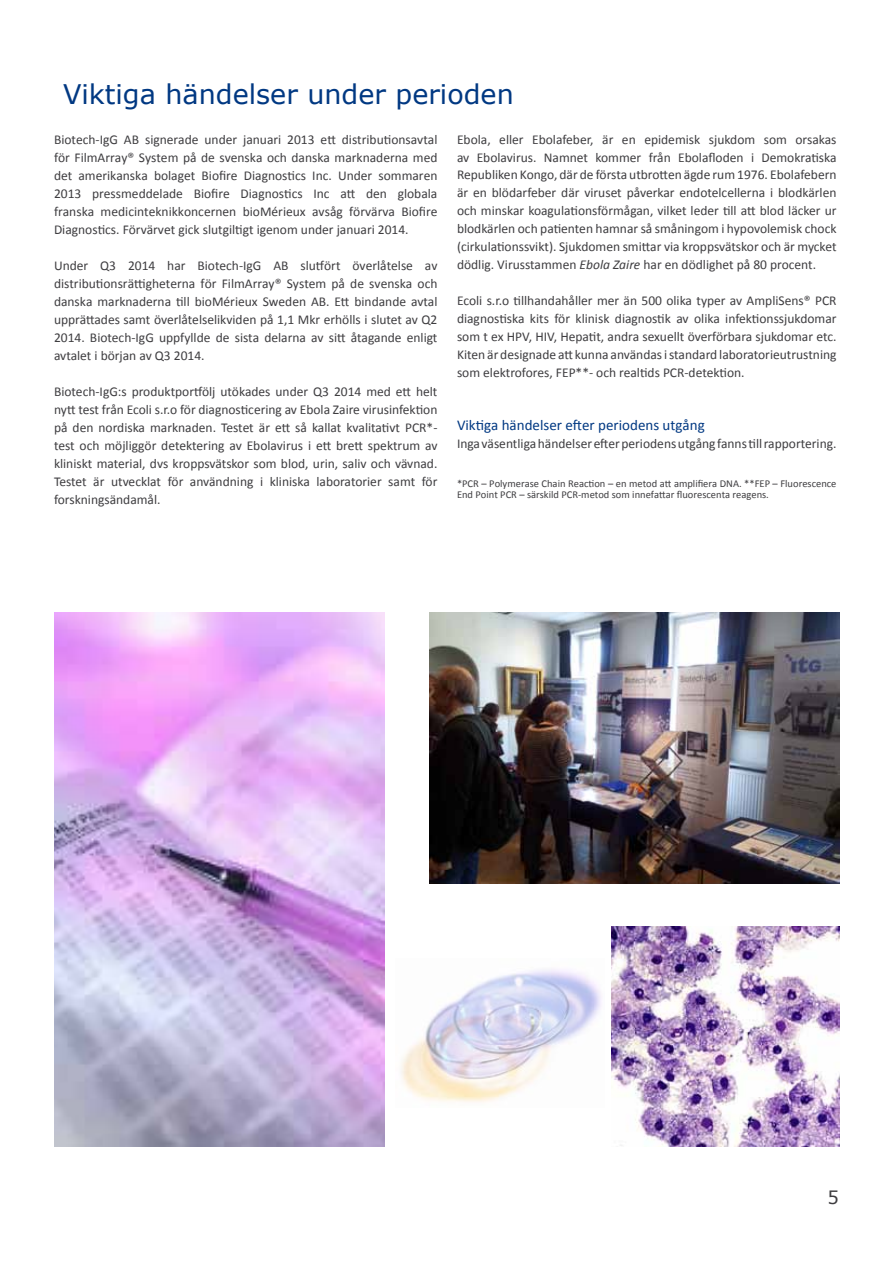
<style>
.page{position:relative;width:893px;height:1263px;background:#fff}
.page>*{position:absolute;margin:0;border:0;box-sizing:border-box;transform-origin:0 0}
.t1{font:27px "Verdana";color:#003882}
.t2{font:18px "Verdana";color:#3e3d40}
.t3{font:15px "Calibri";color:#003882}
.t4{font:13.5px/18px "Calibri";color:#3e3d40;text-align:justify}
.t5{font:10.5px/10.5px "Calibri";color:#3e3d40}
.s1{font-style:italic}
</style>
<div class="page">
<img style="left:401px;top:969px;width:201px;height:134px">
<img style="left:612px;top:926px;width:227px;height:221px">
<img style="left:54px;top:613px;width:331px;height:534px">
<img style="left:429px;top:613px;width:411px;height:270px">
<h1 class="t1" style="left:63px;top:77px;width:452px">Viktiga händelser under perioden</h1>
<p class="t4" style="left:54px;top:129px;width:385px">Biotech-IgG AB signerade under januari 2013 ett distributionsavtal för FilmArray® System på de svenska och danska marknaderna med det amerikanska bolaget Biofire Diagnostics Inc. Under sommaren 2013 pressmeddelade Biofire Diagnostics Inc att den globala franska medicinteknikkoncernen bioMérieux avsåg förvärva Biofire Diagnostics. Förvärvet gick slutgiltigt igenom under januari 2014.</p>
<p class="t4" style="left:54px;top:255px;width:385px">Under Q3 2014 har Biotech-IgG AB slutfört överlåtelse av distributionsrättigheterna för FilmArray® System på de svenska och danska marknaderna till bioMérieux Sweden AB. Ett bindande avtal upprättades samt överlåtelselikviden på 1,1 Mkr erhölls i slutet av Q2<br>2014. Biotech-IgG uppfyllde de sista delarna av sitt åtagande enligt avtalet i början av Q3 2014.</p>
<p class="t4" style="left:54px;top:381px;width:385px">Biotech-IgG:s produktportfölj utökades under Q3 2014 med ett helt nytt test från Ecoli s.r.o för diagnosticering av Ebola Zaire virusinfektion på den nordiska marknaden. Testet är ett så kallat kvalitativt PCR*- test och möjliggör detektering av Ebolavirus i ett brett spektrum av kliniskt material, dvs kroppsvätskor som blod, urin, saliv och vävnad.<br>Testet är utvecklat för användning i kliniska laboratorier samt för forskningsändamål.</p>
<p class="t4" style="left:457px;top:129px;width:381px">Ebola, eller Ebolafeber, är en epidemisk sjukdom som orsakas av Ebolavirus. Namnet kommer från Ebolafloden i Demokratiska Republiken Kongo, där de första utbrotten ägde rum 1976. Ebolafebern är en blödarfeber där viruset påverkar endotelcellerna i blodkärlen och minskar koagulationsförmågan, vilket leder till att blod läcker ur blodkärlen och patienten hamnar så småningom i hypovolemisk chock (cirkulationssvikt). Sjukdomen smittar via kroppsvätskor och är mycket dödlig. Virusstammen <span class="s1">Ebola Zaire</span> har en dödlighet på 80 procent.</p>
<p class="t4" style="left:457px;top:291px;width:381px">Ecoli s.r.o tillhandahåller mer än 500 olika typer av AmpliSens® PCR diagnostiska kits för klinisk diagnostik av olika infektionssjukdomar som t ex HPV, HIV, Hepatit, andra sexuellt överförbara sjukdomar etc.<br>Kiten är designade att kunna användas i standard laboratorieutrustning som elektrofores, FEP**- och realtids PCR-detektion.</p>
<p class="t3" style="left:457px;top:416px;width:249px">Viktiga händelser efter periodens utgång</p>
<p class="t4" style="left:457px;top:434px;width:381px">Inga väsentliga händelser efter periodens utgång fanns till rapportering.</p>
<p class="t5" style="left:457px;top:478px;width:381px">*PCR – Polymerase Chain Reaction – en metod att amplifiera DNA. **FEP – Fluorescence<br>End Point PCR – särskild PCR-metod som innefattar fluorescenta reagens.</p>
<h2 class="t2" style="left:827px;top:1186px;width:13px">5</h2>
</div>
